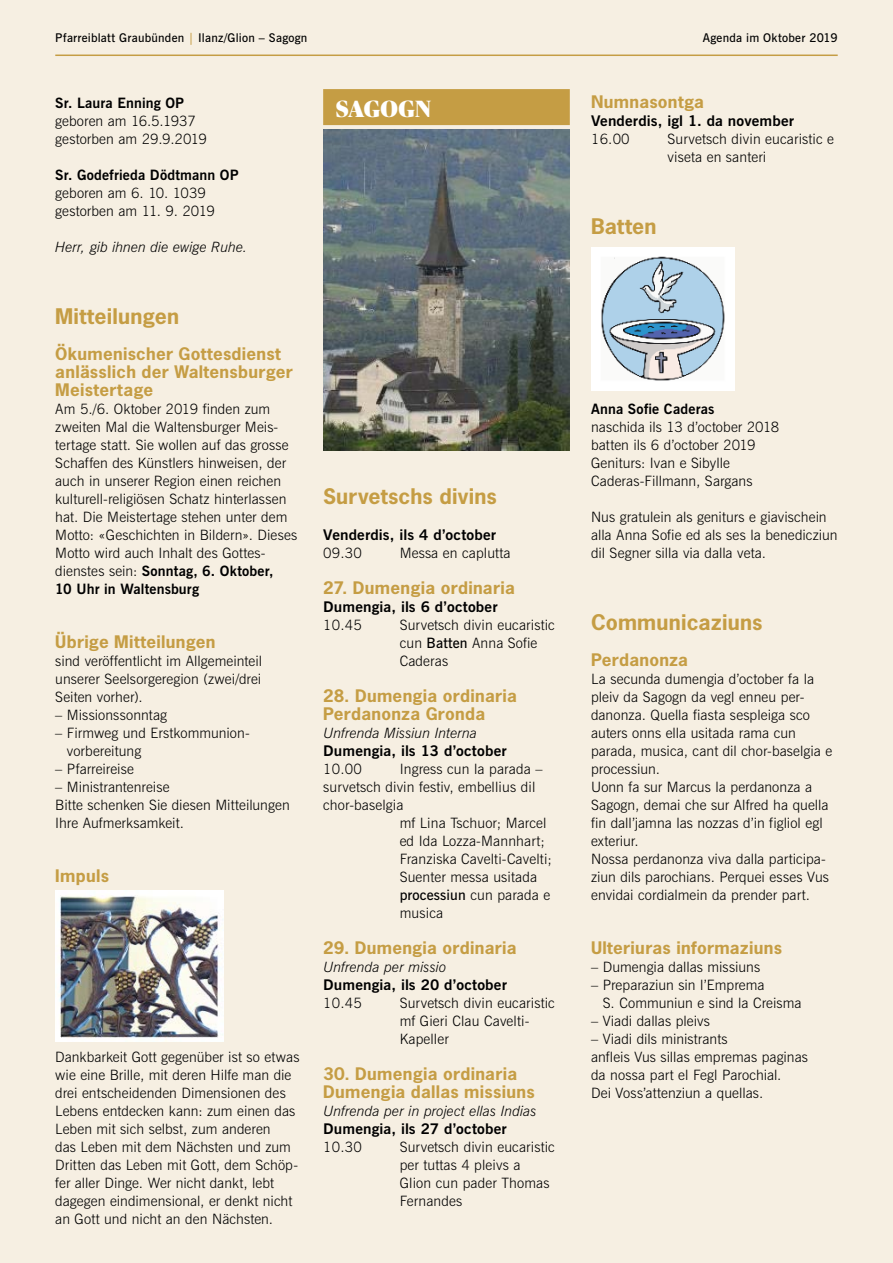
<style>
.page{position:relative;width:893px;height:1263px;background:#f6efe2}
.page>*{position:absolute;margin:0;border:0;box-sizing:border-box;transform-origin:0 0}
.t1{font:900 23.4px "Publico Banner";color:#fff}
.t2{font:700 20.25px "News Gothic";letter-spacing:.01em;color:#c59d44;scale:1.05 1}
.t3{font:700 16.35px/18px "News Gothic";letter-spacing:.015em;color:#c59d44;scale:1.05 1}
.t4{font:700 14.7px "News Gothic BT";letter-spacing:.01em;color:#000;scale:1.05 1}
.t5{font:300 14.25px/18px "News Gothic BT";letter-spacing:.005em;color:#000}
.t6{font:italic 300 14.25px "News Gothic BT";color:#000}
.t7{font:700 14.25px "News Gothic BT";letter-spacing:.01em;color:#000}
.t8{font:600 14.25px "News Gothic BT";letter-spacing:.01em;color:#000}
.t9{font:600 12px "News Gothic BT";letter-spacing:.02em;color:#000}
.s1{color:#c59d44}
.s2{font-weight:700}
.s3{font-weight:600}
.s4{font-weight:300}
</style>
<div class="page">
<hr style="left:55px;top:55px;width:783px;height:1px;background:#c59d44">
<img style="left:55px;top:890px;width:168px;height:151px">
<div style="left:323px;top:89px;width:247px;height:36px;background:#c59d44"></div>
<img style="left:323px;top:130px;width:247px;height:320px">
<img style="left:591px;top:248px;width:143px;height:142px">
<p class="t9" style="left:55px;top:31px;width:254px">Pfarreiblatt Graubünden <span class="s1">|</span> Ilanz/Glion – Sagogn</p>
<p class="t9" style="left:703px;top:31px;width:136px">Agenda im Oktober 2019</p>
<p class="t7" style="left:55px;top:94px;width:130px">Sr. Laura Enning OP</p>
<p class="t5" style="left:55px;top:112px;width:153px">geboren am 16.5.1937 gestorben am 29.9.2019</p>
<p class="t7" style="left:55px;top:166px;width:185px">Sr. Godefrieda Dödtmann OP</p>
<p class="t5" style="left:55px;top:184px;width:161px">geboren am 6. 10. 1039 gestorben am 11. 9. 2019</p>
<p class="t6" style="left:55px;top:238px;width:194px">Herr, gib ihnen die ewige Ruhe.</p>
<h2 class="t2" style="left:55px;top:303px;width:119px">Mitteilungen</h2>
<p class="t3" style="left:55px;top:344px;width:228px">Ökumenischer Gottesdienst anlässlich der Waltensburger<br>Meistertage</p>
<p class="t5" style="left:55px;top:400px;width:244px">Am 5./6. Oktober 2019 finden zum zweiten Mal die Waltensburger Meis&shy;tertage statt. Sie wollen auf das grosse Schaffen des Künstlers hinweisen, der auch in unserer Region einen reichen kulturell-religiösen Schatz hinterlassen hat. Die Meistertage stehen unter dem Motto: «Geschichten in Bildern». Dieses Motto wird auch Inhalt des Gottes&shy;dienstes sein: <span class="s2">Sonntag, 6. Oktober,<br>10 Uhr in Waltensburg</span></p>
<p class="t3" style="left:55px;top:632px;width:154px">Übrige Mitteilungen</p>
<p class="t5" style="left:55px;top:652px;width:208px;text-align:justify">sind veröffentlicht im Allgemeinteil unserer Seelsorgeregion (zwei/drei Seiten vorher).</p>
<p class="t5" style="left:55px;top:706px;width:113px">– Missionssonntag</p>
<p class="t5" style="left:67px;top:724px;width:184px;text-indent:-12px">– Firmweg und Erstkommunion&shy;vorbereitung</p>
<p class="t5" style="left:55px;top:760px;width:80px">– Pfarreireise</p>
<p class="t5" style="left:55px;top:778px;width:236px">– Ministrantenreise<br>Bitte schenken Sie diesen Mitteilungen<br>Ihre Aufmerksamkeit.</p>
<p class="t3" style="left:55px;top:866px;width:53px">Impuls</p>
<p class="t5" style="left:55px;top:1048px;width:246px">Dankbarkeit Gott gegenüber ist so etwas wie eine Brille, mit deren Hilfe man die drei entscheidenden Dimensionen des Lebens entdecken kann: zum einen das Leben mit sich selbst, zum anderen<br>das Leben mit dem Nächsten und zum Dritten das Leben mit Gott, dem Schöp&shy;fer aller Dinge. Wer nicht dankt, lebt dagegen eindimensional, er denkt nicht an Gott und nicht an den Nächsten.</p>
<h1 class="t1" style="left:336px;top:95px;width:97px">SAGOGN</h1>
<h2 class="t2" style="left:323px;top:483px;width:167px">Survetschs divins</h2>
<p class="t4" style="left:323px;top:526px;width:166px">Venderdis, ils 4 d’october</p>
<p class="t5" style="left:323px;top:544px;width:40px">09.30</p>
<p class="t5" style="left:400px;top:544px;width:112px">Messa en caplutta</p>
<p class="t3" style="left:323px;top:578px;width:184px">27. Dumengia ordinaria</p>
<p class="t4" style="left:323px;top:598px;width:168px">Dumengia, ils 6 d’october</p>
<p class="t5" style="left:323px;top:616px;width:40px">10.45</p>
<p class="t5" style="left:400px;top:616px;width:157px">Survetsch divin eucaristic cun <span class="s3">Batten</span> Anna Sofie<br>Caderas</p>
<p class="t3" style="left:323px;top:686px;width:186px">28. Dumengia ordinaria<br>Perdanonza Gronda</p>
<p class="t6" style="left:323px;top:724px;width:155px">Unfrenda Missiun Interna</p>
<p class="t4" style="left:323px;top:742px;width:176px">Dumengia, ils 13 d’october</p>
<p class="t5" style="left:323px;top:760px;width:40px">10.00</p>
<p class="t5" style="left:400px;top:760px;width:144px">Ingress cun la parada –</p>
<p class="t5" style="left:323px;top:778px;width:214px">survetsch divin festiv, embellius dil</p>
<p class="t5" style="left:323px;top:796px;width:82px">chor-baselgia</p>
<p class="t5" style="left:400px;top:814px;width:148px">mf Lina Tschuor; Marcel</p>
<p class="t5" style="left:400px;top:832px;width:147px">ed Ida Lozza-Mannhart;</p>
<p class="t5" style="left:400px;top:850px;width:154px">Franziska Cavelti-Cavelti;</p>
<p class="t5" style="left:400px;top:868px;width:139px">Suenter messa usitada</p>
<p class="t8" style="left:400px;top:886px;width:152px">processiun <span class="s4">cun parada e</span></p>
<p class="t5" style="left:400px;top:904px;width:45px">musica</p>
<p class="t3" style="left:323px;top:938px;width:186px">29. Dumengia ordinaria</p>
<p class="t6" style="left:323px;top:958px;width:124px">Unfrenda per missio</p>
<p class="t4" style="left:323px;top:976px;width:177px">Dumengia, ils 20 d’october</p>
<p class="t5" style="left:323px;top:994px;width:40px">10.45</p>
<p class="t5" style="left:400px;top:994px;width:157px">Survetsch divin eucaristic mf Gieri Clau Cavelti--<br>Kapeller</p>
<p class="t3" style="left:323px;top:1064px;width:203px">30. Dumengia ordinaria<br>Dumengia dallas missiuns</p>
<p class="t6" style="left:323px;top:1102px;width:215px">Unfrenda per in project ellas Indias</p>
<p class="t4" style="left:323px;top:1120px;width:176px">Dumengia, ils 27 d’october</p>
<p class="t5" style="left:323px;top:1138px;width:40px">10.30</p>
<p class="t5" style="left:400px;top:1138px;width:157px">Survetsch divin eucaristic per tuttas 4 pleivs a<br>Glion cun pader Thomas<br>Fernandes</p>
<p class="t3" style="left:591px;top:92px;width:109px">Numnasontga</p>
<p class="t4" style="left:591px;top:112px;width:195px">Venderdis, igl 1. da november</p>
<p class="t5" style="left:591px;top:130px;width:40px">16.00</p>
<p class="t5" style="left:668px;top:130px;width:168px">Survetsch divin eucaristic e viseta en santeri</p>
<h2 class="t2" style="left:591px;top:213px;width:64px">Batten</h2>
<p class="t7" style="left:591px;top:400px;width:125px">Anna Sofie Caderas</p>
<p class="t5" style="left:591px;top:418px;width:190px">naschida ils 13 d’october 2018 batten ils 6 d’october 2019<br>Geniturs: Ivan e Sibylle<br>Caderas-Fillmann, Sargans</p>
<p class="t5" style="left:591px;top:508px;width:248px">Nus gratulein als geniturs e giavischein alla Anna Sofie ed als ses la benedicziun dil Segner silla via dalla veta.</p>
<h2 class="t2" style="left:591px;top:609px;width:165px">Communicaziuns</h2>
<p class="t3" style="left:591px;top:650px;width:94px">Perdanonza</p>
<p class="t5" style="left:591px;top:670px;width:243px">La secunda dumengia d’october fa la pleiv da Sagogn da vegl enneu per&shy;danonza. Quella fiasta sespleiga sco auters onns ella usitada rama cun parada, musica, cant dil chor-baselgia e processiun.<br>Uonn fa sur Marcus la perdanonza a Sagogn, demai che sur Alfred ha quella fin dall’jamna las nozzas d’in figliol egl exteriur.<br>Nossa perdanonza viva dalla participa&shy;ziun dils parochians. Perquei esses Vus envidai cordialmein da prender part.</p>
<p class="t3" style="left:591px;top:938px;width:183px">Ulteriuras informaziuns</p>
<p class="t5" style="left:591px;top:958px;width:171px">– Dumengia dallas missiuns</p>
<p class="t5" style="left:603px;top:976px;width:200px;text-indent:-12px">– Preparaziun sin l’Emprema<br>S. Communiun e sind la Creisma</p>
<p class="t5" style="left:591px;top:1012px;width:120px">– Viadi dallas pleivs</p>
<p class="t5" style="left:591px;top:1030px;width:218px">– Viadi dils ministrants<br>anfleis Vus sillas empremas paginas da nossa part el Fegl Parochial.<br>Dei Voss’attenziun a quellas.</p>
</div>
